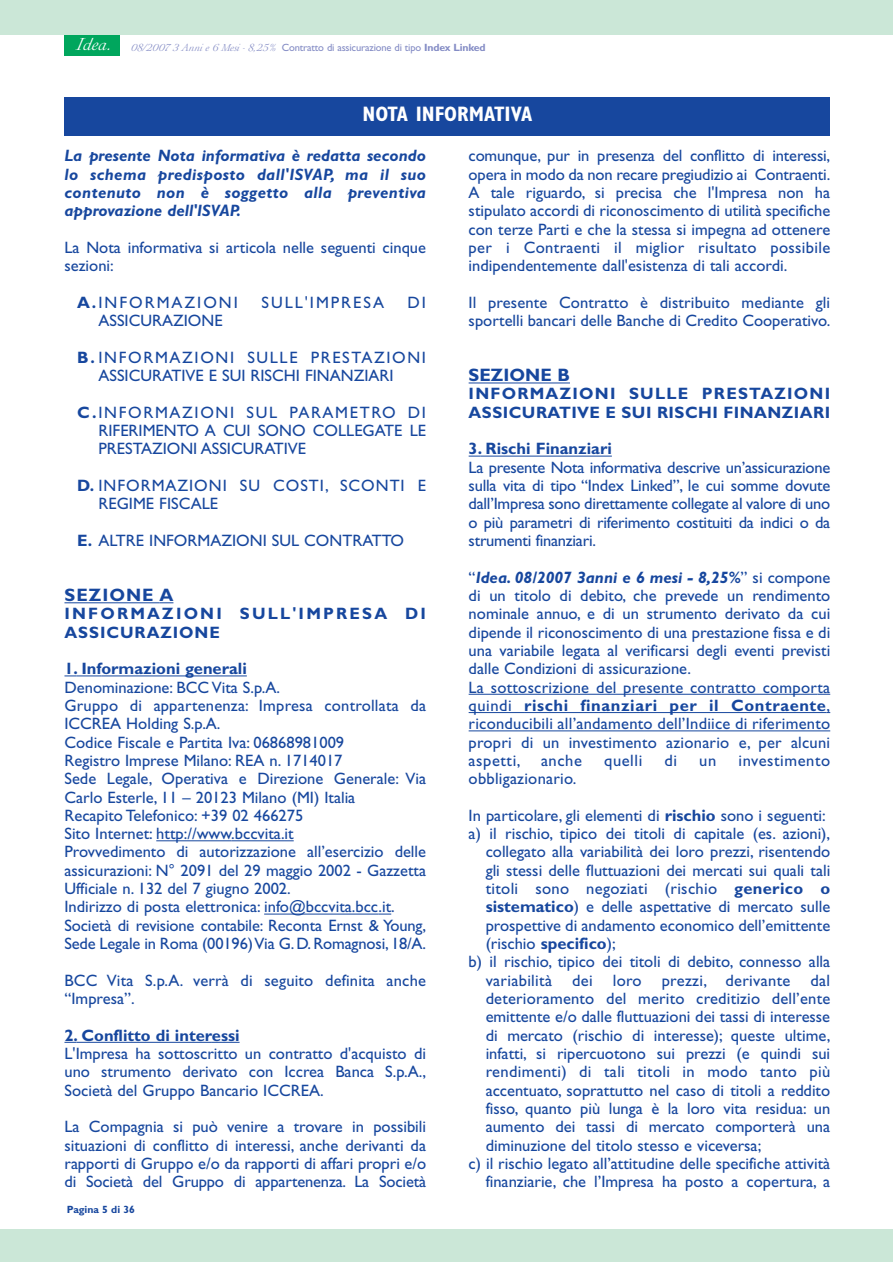
<style>
.page{position:relative;width:893px;height:1262px;background:#fff}
.page>*{position:absolute;margin:0;border:0;box-sizing:border-box;transform-origin:0 0}
.t1{font:700 condensed 21px "Gill Sans";color:#fff}
.t2{font:700 18px "Gill Sans";letter-spacing:.055em;color:#17479e}
.t3{font:700 18px "Gill Sans";color:#17479e}
.t4{font:16.5px/18.3px "Gill Sans";color:#17479e}
.t5{font:italic 700 16.5px/18.3px "Gill Sans";letter-spacing:.01em;color:#17479e;text-align:justify}
.t6{font:16.5px "Gill Sans";letter-spacing:.02em;color:#17479e}
.t7{font:700 16.5px "Gill Sans";color:#17479e}
.t8{font:700 16.5px/18.3px "Gill Sans";letter-spacing:.025em;color:#17479e}
.t9{font:16.5px/18.3px "Gill Sans";letter-spacing:.06em;color:#17479e}
.t10{font:700 16.5px/18.3px "Gill Sans";letter-spacing:.13em;color:#17479e}
.t11{font:16.5px "Gill Sans";letter-spacing:.12em;color:#17479e}
.t12{font:16.5px "Gill Sans";letter-spacing:.035em;color:#17479e}
.t13{font:10.5px "Gill Sans";letter-spacing:-.015em;color:#848cc5}
.t14{font:700 10.5px "Gill Sans";color:#17479e}
.s1{font-family:"Baccara";font-size:18px;color:#fff}
.s2{font-family:"Baccara"}
.s3{font-weight:700}
.s4{font-weight:700;font-style:italic}
</style>
<div class="page">
<div style="left:64px;top:34px;width:56px;height:21px;background:#00a65d"></div>
<div style="left:0;top:0;width:892px;height:34px;background:#cbe7d7"></div>
<div style="left:0;top:1229px;width:892px;height:32px;background:#cbe7d7"></div>
<hr style="left:64px;top:602px;width:95px;height:1px;background:#17479e">
<svg style="left:159px;top:602px;width:14px;height:1px"></svg>
<svg style="left:64px;top:675px;width:37px;height:1px"></svg>
<hr style="left:101px;top:675px;width:93px;height:1px;background:#17479e">
<hr style="left:194px;top:675px;width:53px;height:1px;background:#17479e">
<hr style="left:156px;top:840px;width:75px;height:1px;background:#17479e">
<hr style="left:231px;top:840px;width:63px;height:1px;background:#17479e">
<svg style="left:264px;top:913px;width:16px;height:1px"></svg>
<hr style="left:280px;top:913px;width:98px;height:1px;background:#17479e">
<svg style="left:378px;top:913px;width:13px;height:1px"></svg>
<svg style="left:64px;top:1041px;width:12px;height:1px"></svg>
<hr style="left:76px;top:1041px;width:136px;height:1px;background:#17479e">
<svg style="left:212px;top:1041px;width:27px;height:1px"></svg>
<hr style="left:468px;top:382px;width:102px;height:1px;background:#17479e">
<svg style="left:468px;top:456px;width:12px;height:1px"></svg>
<hr style="left:480px;top:456px;width:132px;height:1px;background:#17479e">
<hr style="left:468px;top:694px;width:170px;height:1px;background:#17479e">
<hr style="left:638px;top:694px;width:179px;height:1px;background:#17479e">
<svg style="left:817px;top:694px;width:13px;height:1px"></svg>
<hr style="left:468px;top:712px;width:56px;height:1px;background:#17479e">
<hr style="left:524px;top:712px;width:302px;height:1px;background:#17479e">
<hr style="left:468px;top:730px;width:299px;height:1px;background:#17479e">
<hr style="left:767px;top:730px;width:63px;height:1px;background:#17479e">
<div style="left:64px;top:97px;width:766px;height:38px;background:#17479e"></div>
<p class="t13" style="left:76px;top:44px;width:411px"><span class="s1">Idea.</span> <span class="s2">08/2007 3 Anni e 6 Mesi - 8,25%</span> Contratto di assicurazione di tipo <span class="s3">Index Linked</span></p>
<p class="t1" style="left:362px;top:107px;width:171px">NOTA INFORMATIVA</p>
<p class="t5" style="left:64px;top:148px;width:363px">La presente Nota informativa è redatta secondo lo schema predisposto dall'ISVAP, ma il suo contenuto non è soggetto alla preventiva approvazione dell'ISVAP.</p>
<p class="t4" style="left:64px;top:240px;width:363px">La Nota informativa si articola nelle seguenti cinque sezioni:</p>
<p class="t11" style="left:77px;top:297px;width:162px"><span class="s3">A.</span>INFORMAZIONI</p>
<p class="t11" style="left:261px;top:297px;width:124px">SULL'IMPRESA</p>
<p class="t4" style="left:407px;top:295px;width:20px">DI</p>
<p class="t4" style="left:98px;top:313px;width:126px">ASSICURAZIONE</p>
<p class="t4" style="left:98px;top:350px;width:329px;text-indent:-21px"><span class="s3">B.</span> INFORMAZIONI SULLE PRESTAZIONI<br>ASSICURATIVE E SUI RISCHI FINANZIARI</p>
<p class="t4" style="left:98px;top:405px;width:329px;text-align:justify;text-indent:-21px"><span class="s3">C.</span>INFORMAZIONI SUL PARAMETRO DI RIFERIMENTO A CUI SONO COLLEGATE LE PRESTAZIONI ASSICURATIVE</p>
<p class="t9" style="left:98px;top:478px;width:329px;text-indent:-21px"><span class="s3">D.</span> INFORMAZIONI SU COSTI, SCONTI E<br>REGIME FISCALE</p>
<p class="t4" style="left:77px;top:533px;width:328px"><span class="s3">E.</span> ALTRE INFORMAZIONI SUL CONTRATTO</p>
<p class="t2" style="left:64px;top:588px;width:110px">SEZIONE A</p>
<p class="t10" style="left:64px;top:606px;width:363px">INFORMAZIONI SULL'IMPRESA DI<br>ASSICURAZIONE</p>
<p class="t7" style="left:64px;top:663px;width:184px">1. Informazioni generali</p>
<p class="t4" style="left:64px;top:679px;width:363px">Denominazione: BCC Vita S.p.A.<br>Gruppo di appartenenza: Impresa controllata da ICCREA Holding S.p.A.<br>Codice Fiscale e Partita Iva: 06868981009<br>Registro Imprese Milano: REA n. 1714017<br>Sede Legale, Operativa e Direzione Generale: Via Carlo Esterle, 11 – 20123 Milano (MI) Italia<br>Recapito Telefonico: +39 02 466275<br>Sito Internet: http://www.bccvita.it<br>Provvedimento di autorizzazione all’esercizio delle assicurazioni: N° 2091 del 29 maggio 2002 - Gazzetta Ufficiale n. 132 del 7 giugno 2002.<br>Indirizzo di posta elettronica: info@bccvita.bcc.it.<br>Società di revisione contabile: Reconta Ernst &amp; Young, Sede Legale in Roma (00196) Via G.D.Romagnosi,18/A.</p>
<p class="t4" style="left:64px;top:972px;width:363px">BCC Vita S.p.A. verrà di seguito definita anche “Impresa”.</p>
<p class="t7" style="left:64px;top:1029px;width:177px">2. Conflitto di interessi</p>
<p class="t4" style="left:64px;top:1046px;width:363px;text-align:justify">L'Impresa ha sottoscritto un contratto d'acquisto di uno strumento derivato con Iccrea Banca S.p.A., Società del Gruppo Bancario ICCREA.</p>
<p class="t4" style="left:64px;top:1119px;width:363px;text-align:justify">La Compagnia si può venire a trovare in possibili situazioni di conflitto di interessi, anche derivanti da rapporti di Gruppo e/o da rapporti di affari propri e/o di Società del Gruppo di appartenenza. La Società</p>
<p class="t14" style="left:67px;top:1206px;width:70px">Pagina 5 di 36</p>
<p class="t4" style="left:468px;top:148px;width:363px;text-align:justify">comunque, pur in presenza del conflitto di interessi, opera in modo da non recare pregiudizio ai Contraenti.<br>A tale riguardo, si precisa che l'Impresa non ha stipulato accordi di riconoscimento di utilità specifiche con terze Parti e che la stessa si impegna ad ottenere per i Contraenti il miglior risultato possibile indipendentemente dall'esistenza di tali accordi.</p>
<p class="t4" style="left:468px;top:295px;width:363px">Il presente Contratto è distribuito mediante gli sportelli bancari delle Banche di Credito Cooperativo.</p>
<p class="t3" style="left:468px;top:369px;width:103px">SEZIONE B</p>
<p class="t8" style="left:468px;top:386px;width:363px">INFORMAZIONI SULLE PRESTAZIONI<br>ASSICURATIVE E SUI RISCHI FINANZIARI</p>
<p class="t7" style="left:468px;top:443px;width:145px">3. Rischi Finanziari</p>
<p class="t4" style="left:468px;top:460px;width:363px;text-align:justify">La presente Nota informativa descrive un’assicurazione sulla vita di tipo “Index Linked”, le cui somme dovute dall’Impresa sono direttamente collegate al valore di uno o più parametri di riferimento costituiti da indici o da strumenti finanziari.</p>
<p class="t4" style="left:468px;top:570px;width:363px">“<span class="s4">Idea. 08/2007 3anni e 6 mesi - 8,25%</span>” si compone di un titolo di debito, che prevede un rendimento nominale annuo, e di un strumento derivato da cui dipende il riconoscimento di una prestazione fissa e di una variabile legata al verificarsi degli eventi previsti dalle Condizioni di assicurazione.<br>La sottoscrizione del presente contratto comporta quindi <span class="s3">rischi finanziari per il Contraente</span>, riconducibili all’andamento dell’Indiice di riferimento propri di un investimento azionario e, per alcuni aspetti, anche</p>
<p class="t4" style="left:604px;top:753px;width:40px">quelli</p>
<p class="t4" style="left:664px;top:753px;width:14px">di</p>
<p class="t4" style="left:699px;top:753px;width:19px">un</p>
<p class="t12" style="left:738px;top:754px;width:93px">investimento</p>
<p class="t4" style="left:468px;top:771px;width:109px">obbligazionario.</p>
<p class="t4" style="left:468px;top:808px;width:358px">In particolare, gli elementi di <span class="s3">rischio</span> sono i seguenti:</p>
<p class="t4" style="left:468px;top:826px;width:363px">a) il rischio, tipico dei titoli di capitale (es. azioni),</p>
<p class="t4" style="left:485px;top:844px;width:346px">collegato alla variabilità dei loro prezzi, risentendo</p>
<p class="t4" style="left:485px;top:863px;width:346px">gli stessi delle fluttuazioni dei mercati sui quali tali</p>
<p class="t6" style="left:485px;top:883px;width:346px">titoli sono negoziati (rischio <span class="s3">generico o</span></p>
<p class="t4" style="left:485px;top:899px;width:346px"><span class="s3">sistematico</span>) e delle aspettative di mercato sulle</p>
<p class="t4" style="left:485px;top:918px;width:346px">prospettive di andamento economico dell’emittente</p>
<p class="t4" style="left:485px;top:936px;width:131px">(rischio <span class="s3">specifico</span>);</p>
<p class="t4" style="left:468px;top:954px;width:363px">b) il rischio, tipico dei titoli di debito, connesso alla</p>
<p class="t6" style="left:485px;top:974px;width:346px">variabilità dei loro prezzi, derivante dal</p>
<p class="t4" style="left:485px;top:991px;width:346px">deterioramento del merito creditizio dell’ente</p>
<p class="t4" style="left:485px;top:1009px;width:346px">emittente e/o dalle fluttuazioni dei tassi di interesse</p>
<p class="t4" style="left:485px;top:1027px;width:346px">di mercato (rischio di interesse); queste ultime,</p>
<p class="t4" style="left:485px;top:1046px;width:346px">infatti, si ripercuotono sui prezzi (e quindi sui</p>
<p class="t6" style="left:485px;top:1066px;width:346px">rendimenti) di tali titoli in modo tanto più</p>
<p class="t4" style="left:485px;top:1082px;width:346px">accentuato, soprattutto nel caso di titoli a reddito</p>
<p class="t4" style="left:485px;top:1101px;width:346px">fisso, quanto più lunga è la loro vita residua: un</p>
<p class="t4" style="left:485px;top:1119px;width:346px">aumento dei tassi di mercato comporterà una</p>
<p class="t4" style="left:485px;top:1137px;width:277px">diminuzione del titolo stesso e viceversa;</p>
<p class="t4" style="left:468px;top:1156px;width:363px">c) il rischio legato all’attitudine delle specifiche attività</p>
<p class="t4" style="left:485px;top:1174px;width:346px">finanziarie, che l’Impresa ha posto a copertura, a</p>
</div>
